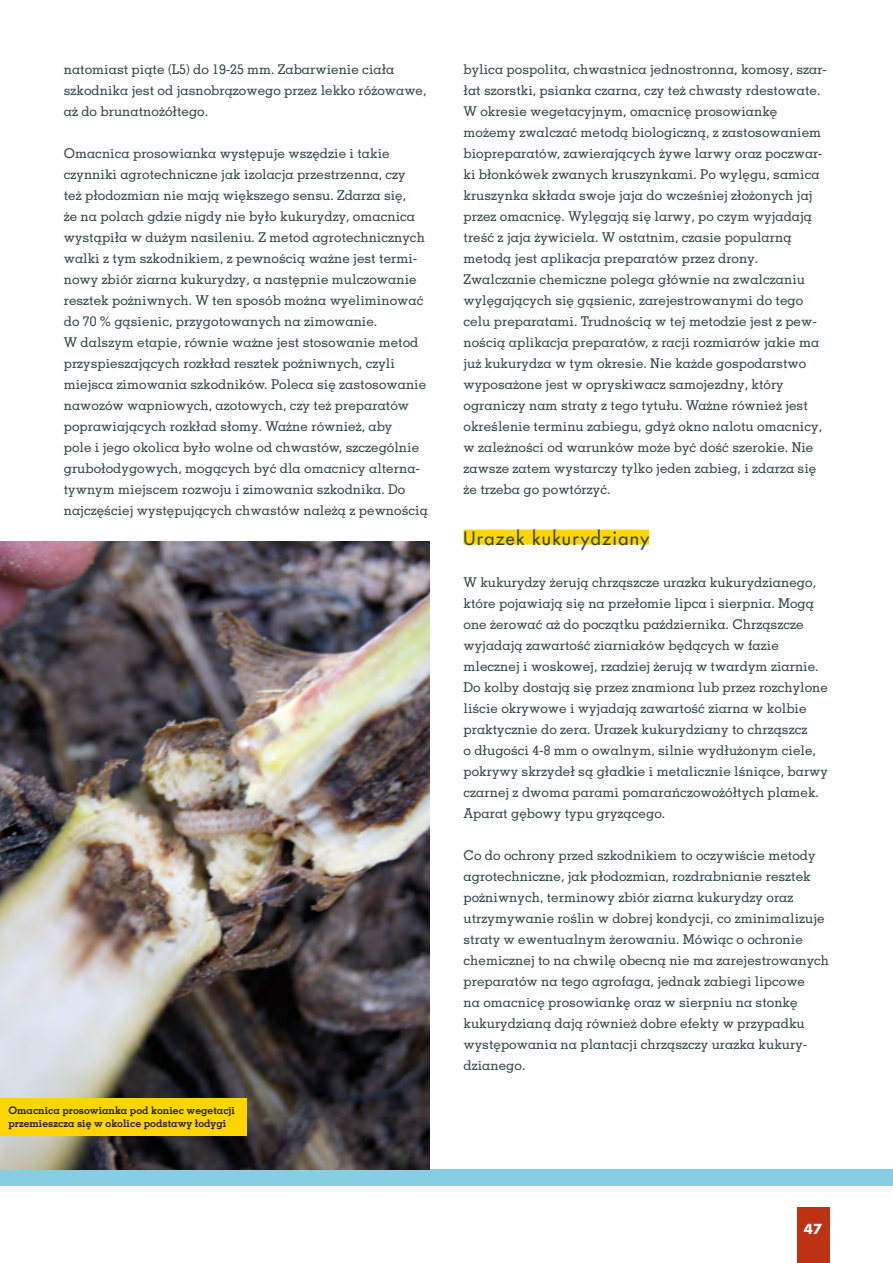
<style>
.page{position:relative;width:893px;height:1263px;background:#fff}
.page>*{position:absolute;margin:0;border:0;box-sizing:border-box;transform-origin:0 0}
.ART_lead_ZOLTE{font:500 18px "Futura LT Pro";letter-spacing:.075em;color:#364647}
.ART_txt{font:500 13.5px/21px "Memphis LT Pro";color:#364647}
.t1{font:700 13.5px "Futura LT Pro";color:#fff}
.ART_txt-2{font:700 10.5px/12.6px "Memphis LT Pro";color:#1d1d1b}
</style>
<div class="page">
<div style="left:797px;top:1207px;width:32px;height:56px;background:#be3112"></div>
<div style="left:0;top:1170px;width:893px;height:16px;background:#85cee4"></div>
<img style="left:0;top:542px;width:429px;height:628px">
<div style="left:0;top:1098px;width:247px;height:37px;background:#ffd500"></div>
<div style="left:463px;top:530px;width:186px;height:15px;background:#ffd500"></div>
<p class="ART_txt" style="left:64px;top:58px;width:364px">natomiast piąte (L5) do 19-25 mm. Zabarwienie ciała szkodnika jest od jasnobrązowego przez lekko różowawe, aż do brunatnożółtego.</p>
<p class="ART_txt" style="left:64px;top:142px;width:366px">Omacnica prosowianka występuje wszędzie i takie czynniki agrotechniczne jak izolacja przestrzenna, czy<br>też płodozmian nie mają większego sensu. Zdarza się,<br>że na polach gdzie nigdy nie było kukurydzy, omacnica wystąpiła w dużym nasileniu. Z metod agrotechnicznych walki z tym szkodnikiem, z pewnością ważne jest termi&shy;nowy zbiór ziarna kukurydzy, a następnie mulczowanie resztek pożniwnych. W ten sposób można wyeliminować do 70 % gąsienic, przygotowanych na zimowanie.<br>W dalszym etapie, równie ważne jest stosowanie metod przyspieszających rozkład resztek pożniwnych, czyli miejsca zimowania szkodników. Poleca się zastosowanie nawozów wapniowych, azotowych, czy też preparatów poprawiających rozkład słomy. Ważne również, aby<br>pole i jego okolica było wolne od chwastów, szczególnie grubołodygowych, mogących być dla omacnicy alterna&shy;tywnym miejscem rozwoju i zimowania szkodnika. Do najczęściej występujących chwastów należą z pewnością</p>
<p class="ART_txt-2" style="left:9px;top:1104px;width:228px">Omacnica prosowianka pod koniec wegetacji przemieszcza się w okolice podstawy łodygi</p>
<p class="ART_txt" style="left:463px;top:58px;width:365px">bylica pospolita, chwastnica jednostronna, komosy, szar&shy;łat szorstki, psianka czarna, czy też chwasty rdestowate.</p>
<p class="ART_txt" style="left:463px;top:100px;width:360px">W okresie wegetacyjnym, omacnicę prosowiankę możemy zwalczać metodą biologiczną, z zastosowaniem biopreparatów, zawierających żywe larwy oraz poczwar&shy;ki błonkówek zwanych kruszynkami. Po wylęgu, samica kruszynka składa swoje jaja do wcześniej złożonych jaj przez omacnicę. Wylęgają się larwy, po czym wyjadają treść z jaja żywiciela. W ostatnim, czasie popularną metodą jest aplikacja preparatów przez drony.</p>
<p class="ART_txt" style="left:463px;top:268px;width:360px">Zwalczanie chemiczne polega głównie na zwalczaniu wylęgających się gąsienic, zarejestrowanymi do tego celu preparatami. Trudnością w tej metodzie jest z pew&shy;nością aplikacja preparatów, z racji rozmiarów jakie ma już kukurydza w tym okresie. Nie każde gospodarstwo wyposażone jest w opryskiwacz samojezdny, który ograniczy nam straty z tego tytułu. Ważne również jest określenie terminu zabiegu, gdyż okno nalotu omacnicy, w zależności od warunków może być dość szerokie. Nie zawsze zatem wystarczy tylko jeden zabieg, i zdarza się że trzeba go powtórzyć.</p>
<p class="ART_lead_ZOLTE" style="left:463px;top:525px;width:187px">Urazek kukurydziany</p>
<p class="ART_txt" style="left:463px;top:571px;width:366px">W kukurydzy żerują chrząszcze urazka kukurydzianego, które pojawiają się na przełomie lipca i sierpnia. Mogą one żerować aż do początku października. Chrząszcze wyjadają zawartość ziarniaków będących w fazie mlecznej i woskowej, rzadziej żerują w twardym ziarnie.<br>Do kolby dostają się przez znamiona lub przez rozchylone liście okrywowe i wyjadają zawartość ziarna w kolbie praktycznie do zera. Urazek kukurydziany to chrząszcz<br>o długości 4-8 mm o owalnym, silnie wydłużonym ciele, pokrywy skrzydeł są gładkie i metalicznie lśniące, barwy czarnej z dwoma parami pomarańczowożółtych plamek.<br>Aparat gębowy typu gryzącego.</p>
<p class="ART_txt" style="left:463px;top:844px;width:367px">Co do ochrony przed szkodnikiem to oczywiście metody agrotechniczne, jak płodozmian, rozdrabnianie resztek pożniwnych, terminowy zbiór ziarna kukurydzy oraz utrzymywanie roślin w dobrej kondycji, co zminimalizuje straty w ewentualnym żerowaniu. Mówiąc o ochronie chemicznej to na chwilę obecną nie ma zarejestrowanych preparatów na tego agrofaga, jednak zabiegi lipcowe<br>na omacnicę prosowiankę oraz w sierpniu na stonkę kukurydzianą dają również dobre efekty w przypadku występowania na plantacji chrząszczy urazka kukury&shy;dzianego.</p>
<p class="t1" style="left:804px;top:1219px;width:20px">47</p>
</div>
